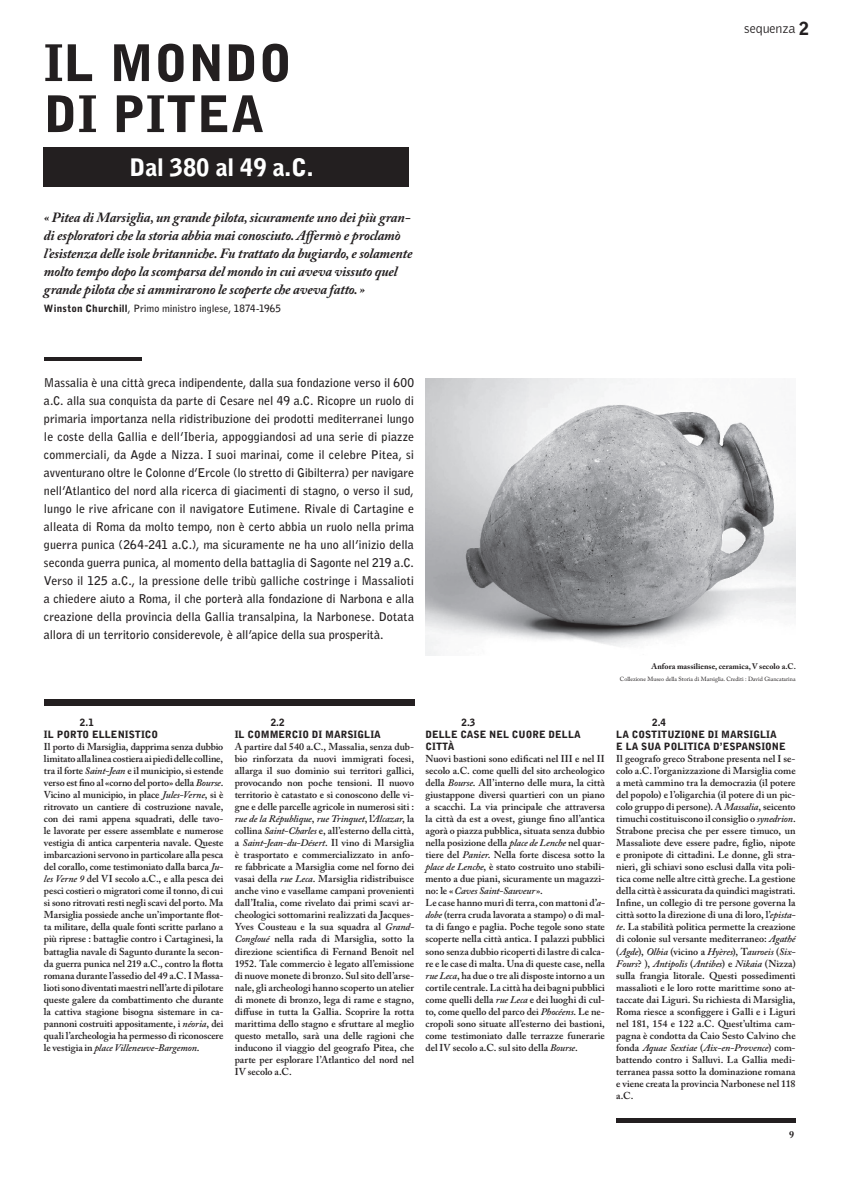
<style>
.page{position:relative;width:851px;height:1177px;background:#fff}
.page>*{position:absolute;margin:0;border:0;box-sizing:border-box;transform-origin:0 0}
.t1{font:900 50px/51px "Bell Gothic Std";color:#231f20}
.t2{font:900 24px "Bell Gothic Std";letter-spacing:-.01em;color:#fff}
.t3{font:italic 700 14px/18px "Adobe Caslon Pro";letter-spacing:-.01em;color:#231f20}
.t4{font:300 14px "Bell Gothic Std";letter-spacing:-.01em;color:#231f20}
.t5{font:700 12px/18px "Bell Gothic Std";letter-spacing:-.005em;color:#231f20;text-align:justify}
.t6{font:600 10px/12px "Adobe Caslon Pro";color:#231f20;text-align:justify}
.t7{font:900 10px "Bell Gothic Std";color:#231f20}
.t8{font:700 10px "Bell Gothic Std";letter-spacing:-.005em;color:#231f20}
.t9{font:700 10px "Adobe Caslon Pro";color:#231f20}
.t10{font:700 8px "Adobe Caslon Pro";color:#231f20}
.t11{font:6px "Adobe Caslon Pro";color:#231f20}
.s1{font-weight:900}
.s2{font-weight:900;font-size:18px}
.s3{font-style:italic}
</style>
<div class="page">
<img style="left:425px;top:378px;width:370px;height:277px">
<hr style="left:616px;top:1118px;width:179px;height:4px;background:#231f20">
<div style="left:44px;top:699px;width:370px;height:6px;background:#231f20"></div>
<hr style="left:44px;top:357px;width:97px;height:3px;background:#231f20">
<div style="left:43px;top:147px;width:366px;height:40px;background:#231f20"></div>
<h1 class="t1" style="left:44px;top:38px;width:132px">IL MONDO<br>DI PITEA</h1>
<h2 class="t2" style="left:130px;top:153px;width:185px">DAL 380 AL 49 A.C.</h2>
<p class="t3" style="left:44px;top:208px;width:370px">« Pitea di Marsiglia, un grande pilota, sicuramente uno dei più gran&shy;di esploratori che la storia abbia mai conosciuto. Affermò e proclamò l’esistenza delle isole britanniche. Fu trattato da bugiardo, e solamente molto tempo dopo la scomparsa del mondo in cui aveva vissuto quel grande pilota che si ammirarono le scoperte che aveva fatto. »</p>
<p class="t8" style="left:44px;top:302px;width:238px"><span class="s1">WINSTON CHURCHILL</span>, Primo ministro inglese, 1874-1965</p>
<h3 class="t4" style="left:744px;top:21px;width:66px">sequenza <span class="s2">2</span></h3>
<p class="t5" style="left:44px;top:374px;width:371px">Massalia è una città greca indipendente, dalla sua fondazione verso il 600 a.C. alla sua conquista da parte di Cesare nel 49 a.C. Ricopre un ruolo di primaria importanza nella ridistribuzione dei prodotti mediterranei lungo le coste della Gallia e dell’Iberia, appoggiandosi ad una serie di piazze commerciali, da Agde a Nizza. I suoi marinai, come il celebre Pitea, si avventurano oltre le Colonne d’Ercole (lo stretto di Gibilterra) per navigare nell’Atlantico del nord alla ricerca di giacimenti di stagno, o verso il sud, lungo le rive africane con il navigatore Eutimene. Rivale di Cartagine e alleata di Roma da molto tempo, non è certo abbia un ruolo nella prima guerra punica (264-241 a.C.), ma sicuramente ne ha uno all’inizio della seconda guerra punica, al momento della battaglia di Sagonte nel 219 a.C.<br>Verso il 125 a.C., la pressione delle tribù galliche costringe i Massalioti a chiedere aiuto a Roma, il che porterà alla fondazione di Narbona e alla creazione della provincia della Gallia transalpina, la Narbonese. Dotata allora di un territorio considerevole, è all’apice della sua prosperità.</p>
<p class="t10" style="left:651px;top:662px;width:146px">Anfora massiliense, ceramica, V secolo a.C.</p>
<p class="t11" style="left:620px;top:675px;width:177px">Collezione Museo della Storia di Marsiglia. Crediti : David Giancatarina</p>
<p class="t7" style="left:80px;top:717px;width:15px">2.1</p>
<p class="t7" style="left:44px;top:729px;width:20px">IL PORTO</p>
<p class="t7" style="left:92px;top:729px;width:7px">ELLENISTICO</p>
<p class="t6" style="left:44px;top:741px;width:181px">Il porto di Marsiglia, dapprima senza dubbio limitato alla linea costiera ai piedi delle colline, tra il forte <span class="s3">Saint-Jean</span> e il municipio, si estende verso est fino al «corno del porto» della <span class="s3">Bourse</span>.<br>Vicino al municipio, in place <span class="s3">Jules-Verne</span>, si è ritrovato un cantiere di costruzione navale, con dei rami appena squadrati, delle tavo&shy;le lavorate per essere assemblate e numerose vestigia di antica carpenteria navale. Queste imbarcazioni servono in particolare alla pesca del corallo, come testimoniato dalla barca <span class="s3">Ju&shy;les Verne 9</span> del VI secolo a.C., e alla pesca dei pesci costieri o migratori come il tonno, di cui si sono ritrovati resti negli scavi del porto. Ma Marsiglia possiede anche un’importante flot&shy;ta militare, della quale fonti scritte parlano a più riprese : battaglie contro i Cartaginesi, la battaglia navale di Sagunto durante la secon&shy;da guerra punica nel 219 a.C., contro la flotta romana durante l’assedio del 49 a.C. I Massa&shy;lioti sono diventati maestri nell’arte di pilotare queste galere da combattimento che durante la cattiva stagione bisogna sistemare in ca&shy;pannoni costruiti appositamente, i <span class="s3">néoria</span>, dei quali l’archeologia ha permesso di riconoscere le vestigia in <span class="s3">place Villeneuve-Bargemon</span>.</p>
<p class="t7" style="left:271px;top:717px;width:15px">2.2</p>
<p class="t7" style="left:235px;top:729px;width:21px">IL COMMERCIO</p>
<p class="t7" style="left:312px;top:729px;width:29px">DI MARSIGLIA</p>
<p class="t6" style="left:235px;top:741px;width:181px">A partire dal 540 a.C., Massalia, senza dub&shy;bio rinforzata da nuovi immigrati focesi, allarga il suo dominio sui territori gallici, provocando non poche tensioni. Il nuovo territorio è catastato e si conoscono delle vi&shy;gne e delle parcelle agricole in numerosi siti : <span class="s3">rue de la République</span>, <span class="s3">rue Trinquet</span>, l’<span class="s3">Alcazar</span>, la collina <span class="s3">Saint-Charles</span> e, all’esterno della città, a <span class="s3">Saint-Jean-du-Désert</span>. Il vino di Marsiglia è trasportato e commercializzato in anfo&shy;re fabbricate a Marsiglia come nel forno dei vasai della <span class="s3">rue Leca</span>. Marsiglia ridistribuisce anche vino e vasellame campani provenienti dall’Italia, come rivelato dai primi scavi ar&shy;cheologici sottomarini realizzati da Jacques-Yves Cousteau e la sua squadra al <span class="s3">Grand-Congloué</span> nella rada di Marsiglia, sotto la direzione scientifica di Fernand Benoît nel 1952. Tale commercio è legato all’emissione di nuove monete di bronzo. Sul sito dell’arse&shy;nale, gli archeologi hanno scoperto un atelier di monete di bronzo, lega di rame e stagno, diffuse in tutta la Gallia. Scoprire la rotta marittima dello stagno e sfruttare al meglio questo metallo, sarà una delle ragioni che inducono il viaggio del geografo Pitea, che parte per esplorare l’Atlantico del nord nel IV secolo a.C.</p>
<p class="t7" style="left:461px;top:717px;width:15px">2.3</p>
<p class="t7" style="left:425px;top:729px;width:14px">DELLE</p>
<p class="t7" style="left:460px;top:729px;width:8px">CASE</p>
<p class="t7" style="left:489px;top:729px;width:8px">NEL</p>
<p class="t7" style="left:512px;top:729px;width:8px">CUORE</p>
<p class="t7" style="left:548px;top:729px;width:8px">DELLA</p>
<p class="t7" style="left:425px;top:741px;width:7px">CITTÀ</p>
<p class="t6" style="left:425px;top:753px;width:181px;text-align:left">Nuovi bastioni sono edificati nel III e nel II secolo a.C. come quelli del sito archeologico della <span class="s3">Bourse</span>. All’interno delle mura, la città giustappone diversi quartieri con un piano a scacchi. La via principale che attraversa la città da est a ovest, giunge fino all’antica agorà o piazza pubblica, situata senza dubbio nella posizione della <span class="s3">place de Lenche</span> nel quar&shy;tiere del <span class="s3">Panier</span>. Nella forte discesa sotto la <span class="s3">place de Lenche</span>, è stato costruito uno stabili&shy;mento a due piani, sicuramente un magazzi&shy;no: le «<span class="s3">Caves Saint-Sauveur</span>».<br>Le case hanno muri di terra, con mattoni d’<span class="s3">a&shy;dobe</span> (terra cruda lavorata a stampo) o di mal&shy;ta di fango e paglia. Poche tegole sono state scoperte nella città antica. I palazzi pubblici sono senza dubbio ricoperti di lastre di calca&shy;re e le case di malta. Una di queste case, nella <span class="s3">rue Leca</span>, ha due o tre ali disposte intorno a un cortile centrale. La città ha dei bagni pubblici come quelli della <span class="s3">rue Leca</span> e dei luoghi di cul&shy;to, come quello del parco dei <span class="s3">Phocéens</span>. Le ne&shy;cropoli sono situate all’esterno dei bastioni, come testimoniato dalle terrazze funerarie del IV secolo a.C. sul sito della <span class="s3">Bourse</span>.</p>
<p class="t7" style="left:652px;top:717px;width:15px">2.4</p>
<p class="t7" style="left:616px;top:729px;width:23px">LA COSTITUZIONE</p>
<p class="t7" style="left:707px;top:729px;width:29px">DI MARSIGLIA</p>
<p class="t7" style="left:616px;top:741px;width:33px">ELA SUA</p>
<p class="t7" style="left:664px;top:741px;width:7px">POLITICA</p>
<p class="t7" style="left:713px;top:741px;width:17px">D’ESPANSIONE</p>
<p class="t6" style="left:616px;top:753px;width:181px">Il geografo greco Strabone presenta nel I se&shy;colo a.C. l’organizzazione di Marsiglia come a metà cammino tra la democrazia (il potere del popolo) e l’oligarchia (il potere di un pic&shy;colo gruppo di persone). A <span class="s3">Massalia</span>, seicento timuchi costituiscono il consiglio o <span class="s3">synedrion</span>.<br>Strabone precisa che per essere timuco, un Massaliote deve essere padre, figlio, nipote e pronipote di cittadini. Le donne, gli stra&shy;nieri, gli schiavi sono esclusi dalla vita poli&shy;tica come nelle altre città greche. La gestione della città è assicurata da quindici magistrati.<br>Infine, un collegio di tre persone governa la città sotto la direzione di una di loro, l’<span class="s3">epista&shy;te</span>. La stabilità politica permette la creazione di colonie sul versante mediterraneo: <span class="s3">Agathé </span>(<span class="s3">Agde</span>), <span class="s3">Olbia</span> (vicino a <span class="s3">Hyères</span>), T<span class="s3">auroeis</span> (<span class="s3">Six-Fours</span>? ), <span class="s3">Antipolis</span> (<span class="s3">Antibes</span>) e <span class="s3">Nikaia</span> (Nizza) sulla frangia litorale. Questi possedimenti massalioti e le loro rotte marittime sono at&shy;taccate dai Liguri. Su richiesta di Marsiglia, Roma riesce a sconfiggere i Galli e i Liguri nel 181, 154 e 122 a.C. Quest’ultima cam&shy;pagna è condotta da Caio Sesto Calvino che fonda <span class="s3">Aquae Sextiae</span> (<span class="s3">Aix-en-Provence</span>) com&shy;battendo contro i Salluvi. La Gallia medi&shy;terranea passa sotto la dominazione romana e viene creata la provincia Narbonese nel 118 a.C.</p>
<p class="t9" style="left:789px;top:1128px;width:6px">9</p>
</div>
